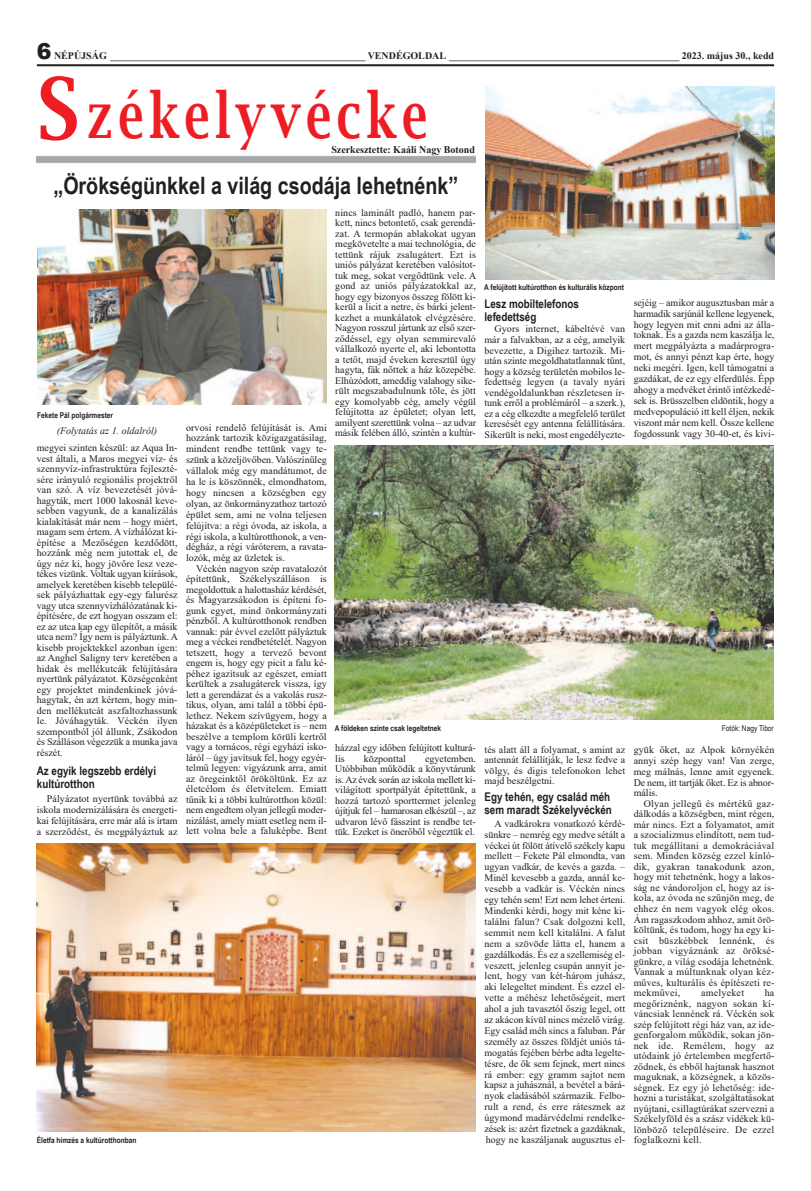
<style>
.page{position:relative;width:811px;height:1191px;background:#fff}
.page>*{position:absolute;margin:0;border:0;box-sizing:border-box;transform-origin:0 0}
.t1{font:600 85px "Lucida Bright";color:#ee1d23;scale:.89 1}
.t2{font:600 63px "Lucida Bright";letter-spacing:.11em;color:#ee1d23;scale:.73 1}
.t3{font:700 24px "Arial Narrow";color:#231f20}
.t4{font:700 12px/13px "Arial Narrow";color:#231f20}
.t5{font:700 10.3px "Times New Roman";color:#231f20}
.t6{font:10px/10.5px "Times New Roman";color:#231f20;text-align:justify}
.t7{font:700 10px "Times New Roman";color:#231f20}
.t8{font:italic 10px "Times New Roman";color:#231f20}
.t9{font:10px "Times New Roman";letter-spacing:.025em;color:#231f20}
.t10{font:700 8px "Arial Narrow";color:#231f20}
.t11{font:8px "Arial Narrow";color:#231f20}
.s1{font-family:"Arial";font-weight:900;font-size:22px}
</style>
<div class="page">
<img style="left:485px;top:87px;width:289px;height:192px">
<img style="left:37px;top:210px;width:290px;height:194px">
<img style="left:335px;top:446px;width:439px;height:273px">
<img style="left:37px;top:843px;width:439px;height:288px">
<hr style="left:37px;top:64px;width:737px;height:2px;background:#231f20">
<p class="t7" style="left:37px;top:50px;width:739px"><span class="s1">6</span> NÉPÚJSÁG ___________________________________________________ VENDÉGOLDAL ______________________________________________ 2023. május 30., kedd</p>
<p class="t1" style="left:37px;top:57px;width:49px">S</p>
<p class="t2" style="left:87px;top:77px;width:469px">zékelyvécke</p>
<p class="t5" style="left:331px;top:143px;width:145px">Szerkesztette: Kaáli Nagy Botond</p>
<p class="t3" style="left:53px;top:171px;width:406px">„Örökségünkkel a világ csodája lehetnénk”</p>
<p class="t10" style="left:37px;top:411px;width:77px">Fekete Pál polgármester</p>
<p class="t8" style="left:57px;top:425px;width:102px">(Folytatás az 1. oldalról)</p>
<p class="t6" style="left:37px;top:442px;width:143px">megyei szinten készül: az Aqua In&shy;vest általi, a Maros megyei víz- és szennyvíz-infrastruktúra fejleszté&shy;sére irányuló regionális projektről van szó. A víz bevezetését jóvá&shy;hagyták, mert 1000 lakosnál keve&shy;sebben vagyunk, de a kanalizálás kialakítását már nem – hogy miért, magam sem értem. A vízhálózat ki&shy;építése a Mezőségen kezdődött, hozzánk még nem jutottak el, de úgy néz ki, hogy jövőre lesz veze&shy;tékes vizünk. Voltak ugyan kiírások, amelyek keretében kisebb települé&shy;sek pályázhattak egy-egy falurész vagy utca szennyvízhálózatának ki&shy;építésére, de ezt hogyan osszam el: ez az utca kap egy ülepítőt, a másik utca nem? Így nem is pályáztunk. A kisebb projektekkel azonban igen: az Anghel Saligny terv keretében a hidak és mellékutcák felújítására nyertünk pályázatot. Községenként egy projektet mindenkinek jóvá&shy;hagytak, én azt kértem, hogy min&shy;den mellékutcát aszfaltozhassunk le. Jóváhagyták. Véckén ilyen szempontból jól állunk, Zsákodon és Szálláson végezzük a munka java részét.</p>
<p class="t4" style="left:37px;top:764px;width:121px">Az egyik legszebb erdélyi kultúrotthon</p>
<p class="t6" style="left:37px;top:793px;width:142px;line-height:10.9px;text-indent:10px">Pályázatot nyertünk továbbá az iskola modernizálására és energeti&shy;kai felújítására, erre már alá is írtam a szerződést, és megpályáztuk az</p>
<p class="t6" style="left:186px;top:422px;width:142px;line-height:10.9px">orvosi rendelő felújítását is. Ami hozzánk tartozik közigazgatásilag, mindent rendbe tettünk vagy te&shy;szünk a közeljövőben. Valószínűleg vállalok még egy mandátumot, de ha le is köszönnék, elmondhatom, hogy nincsen a községben egy olyan, az önkormányzathoz tartozó épület sem, ami ne volna teljesen felújítva: a régi óvoda, az iskola, a régi iskola, a kultúrotthonok, a ven&shy;dégház, a régi váróterem, a ravata&shy;lozók, még az üzletek is.</p>
<p class="t6" style="left:186px;top:563px;width:142px;text-indent:10px">Véckén nagyon szép ravatalozót építettünk, Székelyszálláson is megoldottuk a halottasház kérdését, és Magyarzsákodon is építeni fo&shy;gunk egyet, mind önkormányzati pénzből. A kultúrotthonok rendben vannak: pár évvel ezelőtt pályáztuk meg a véckei rendbetételét. Nagyon tetszett, hogy a tervező bevont engem is, hogy egy picit a falu ké&shy;péhez igazítsuk az egészet, emiatt kerültek a zsalugáterek vissza, így lett a gerendázat és a vakolás rusz&shy;tikus, olyan, ami talál a többi épü&shy;lethez. Nekem szívügyem, hogy a házakat és a középületeket is – nem beszélve a templom körüli kertről vagy a tornácos, régi egyházi isko&shy;láról – úgy javítsuk fel, hogy egyér&shy;telmű legyen: vigyázunk arra, amit az öregeinktől örököltünk. Ez az életcélom és életvitelem. Emiatt tűnik ki a többi kultúrotthon közül: nem engedtem olyan jellegű moder&shy;nizálást, amely miatt esetleg nem il&shy;lett volna bele a faluképbe. Bent</p>
<p class="t10" style="left:37px;top:1135px;width:101px">Életfa hímzés a kultúrotthonban</p>
<p class="t6" style="left:335px;top:207px;width:143px">nincs laminált padló, hanem par&shy;kett, nincs betontető, csak gerendá&shy;zat. A termopán ablakokat ugyan megkövetelte a mai technológia, de tettünk rájuk zsalugátert. Ezt is uniós pályázat keretében valósítot&shy;tuk meg, sokat vergődtünk vele. A gond az uniós pályázatokkal az, hogy egy bizonyos összeg fölött ki&shy;kerül a licit a netre, és bárki jelent&shy;kezhet a munkálatok elvégzésére.<br>Nagyon rosszul jártunk az első szer&shy;ződéssel, egy olyan semmirevaló vállalkozó nyerte el, aki lebontotta a tetőt, majd éveken keresztül úgy hagyta, fák nőttek a ház közepébe.<br>Elhúzódott, ameddig valahogy sike&shy;rült megszabadulnunk tőle, és jött egy komolyabb cég, amely végül felújította az épületet; olyan lett, amilyent szerettünk volna – az udvar másik felében álló, szintén a kultúr-</p>
<p class="t10" style="left:484px;top:282px;width:141px">A felújított kultúrotthon és kulturális központ</p>
<p class="t4" style="left:484px;top:297px;width:96px">Lesz mobiltelefonos lefedettség</p>
<p class="t6" style="left:484px;top:324px;width:142px;text-indent:10px">Gyors internet, kábeltévé van már a falvakban, az a cég, amelyik bevezette, a Digihez tartozik. Mi&shy;után szinte megoldhatatlannak tűnt, hogy a község területén mobilos le&shy;fedettség legyen (a tavaly nyári vendégoldalunkban részletesen ír&shy;tunk erről a problémáról – a szerk.), ez a cég elkezdte a megfelelő terület keresését egy antenna felállítására.<br>Sikerült is neki, most engedélyezte-</p>
<p class="t6" style="left:633px;top:297px;width:142px;line-height:10.9px">sejéig – amikor augusztusban már a harmadik sarjúnál kellene legyenek, hogy legyen mit enni adni az álla&shy;toknak. És a gazda nem kaszálja le, mert megpályázta a madárprogra&shy;mot, és annyi pénzt kap érte, hogy neki megéri. Igen, kell támogatni a gazdákat, de ez egy elferdülés. Épp ahogy a medvéket érintő intézkedé&shy;sek is. Brüsszelben eldöntik, hogy a medvepopuláció itt kell éljen, nekik viszont már nem kell. Össze kellene fogdossunk vagy 30-40-et, és kivi-</p>
<p class="t10" style="left:335px;top:723px;width:108px">A földeken szinte csak legeltetnek</p>
<p class="t11" style="left:722px;top:723px;width:53px">Fotók: Nagy Tibor</p>
<p class="t6" style="left:335px;top:743px;width:142px">házzal egy időben felújított kulturá&shy;lis</p>
<p class="t6" style="left:335px;top:753px;width:142px;text-indent:90px">egyetemben.<br>Utóbbiban működik a könyvtárunk is. Az évek során az iskola mellett ki&shy;világított sportpályát építettünk, a hozzá tartozó sporttermet jelenleg újítjuk fel – hamarosan elkészül –, az udvaron lévő fásszínt is rendbe tet&shy;tük. Ezeket is önerőből végeztük el.</p>
<p class="t6" style="left:364px;top:753px;width:44px">központtal</p>
<p class="t6" style="left:484px;top:744px;width:142px">tés alatt áll a folyamat, s amint az antennát felállítják, le lesz fedve a völgy, és digis telefonokon lehet majd beszélgetni.</p>
<p class="t4" style="left:484px;top:790px;width:129px">Egy tehén, egy család méh sem maradt Székelyvéckén</p>
<p class="t6" style="left:484px;top:818px;width:142px;line-height:10.9px;text-indent:10px">A vadkárokra vonatkozó kérdé&shy;sünkre – nemrég egy medve sétált a véckei út fölött átívelő székely kapu mellett – Fekete Pál elmondta, van ugyan vadkár, de kevés a gazda. – Minél kevesebb a gazda, annál ke&shy;vesebb a vadkár is. Véckén nincs egy tehén sem! Ezt nem lehet érteni.<br>Mindenki kérdi, hogy mit kéne ki&shy;találni falun? Csak dolgozni kell, semmit nem kell kitalálni. A falut nem a szövöde látta el, hanem a gazdálkodás. És ez a szellemiség el&shy;veszett, jelenleg csupán annyit je&shy;lent, hogy van két-három juhász, aki lelegeltet mindent. És ezzel el&shy;vette a méhész lehetőségeit, mert ahol a juh tavasztól őszig legel, ott az akácon kívül nincs mézelő virág.<br>Egy család méh sincs a faluban. Pár személy az összes földjét uniós tá&shy;mogatás fejében bérbe adta legelte&shy;tésre, de ők sem fejnek, mert nincs rá ember: egy gramm sajtot nem kapsz a juhásznál, a bevétel a bárá&shy;nyok eladásából származik. Felbo&shy;rult a rend, és erre rátesznek az úgymond madárvédelmi rendelke&shy;zések is: azért fizetnek a gazdáknak, hogy ne kaszáljanak augusztus el-</p>
<p class="t6" style="left:633px;top:744px;width:142px;line-height:10.9px">gyük őket, az Alpok környékén annyi szép hegy van! Van zerge, meg málnás, lenne amit egyenek.<br>De nem, itt tartják őket. Ez is abnor&shy;mális.</p>
<p class="t6" style="left:633px;top:798px;width:142px;text-indent:10px">Olyan jellegű és mértékű gaz&shy;dálkodás a községben, mint régen, már nincs. Ezt a folyamatot, amit a szocializmus elindított, nem tud&shy;tuk megállítani a demokráciával sem. Minden község ezzel kínló&shy;dik, gyakran tanakodunk azon, hogy mit tehetnénk, hogy a lakos&shy;ság ne vándoroljon el, hogy az is&shy;kola, az óvoda ne szűnjön meg, de ehhez én nem vagyok elég okos.<br>Ám ragaszkodom ahhoz, amit örö&shy;költünk, és tudom, hogy ha egy ki&shy;csit büszkébbek lennénk, és jobban vigyáznánk az öröksé&shy;günkre, a világ csodája lehetnénk.<br>Vannak a múltunknak olyan kéz&shy;műves, kulturális és építészeti re&shy;mekművei,</p>
<p class="t6" style="left:633px;top:987px;width:142px;text-indent:131px">ha megőriznénk, nagyon sokan kí&shy;váncsiak lennének rá. Véckén sok szép felújított régi ház van, az ide&shy;genforgalom működik, sokan jön&shy;nek ide. Remélem, hogy az utódaink jó értelemben megfertő&shy;ződnek, és ebből hajtanak hasznot maguknak, a községnek, a közös&shy;ségnek. Ez egy jó lehetőség: ide&shy;hozni a turistákat, szolgáltatásokat nyújtani, csillagtúrákat szervezni a Székelyföld és a szász vidékek kü&shy;lönböző településeire. De ezzel foglalkozni kell.</p>
<p class="t9" style="left:701px;top:987px;width:45px">amelyeket</p>
</div>
